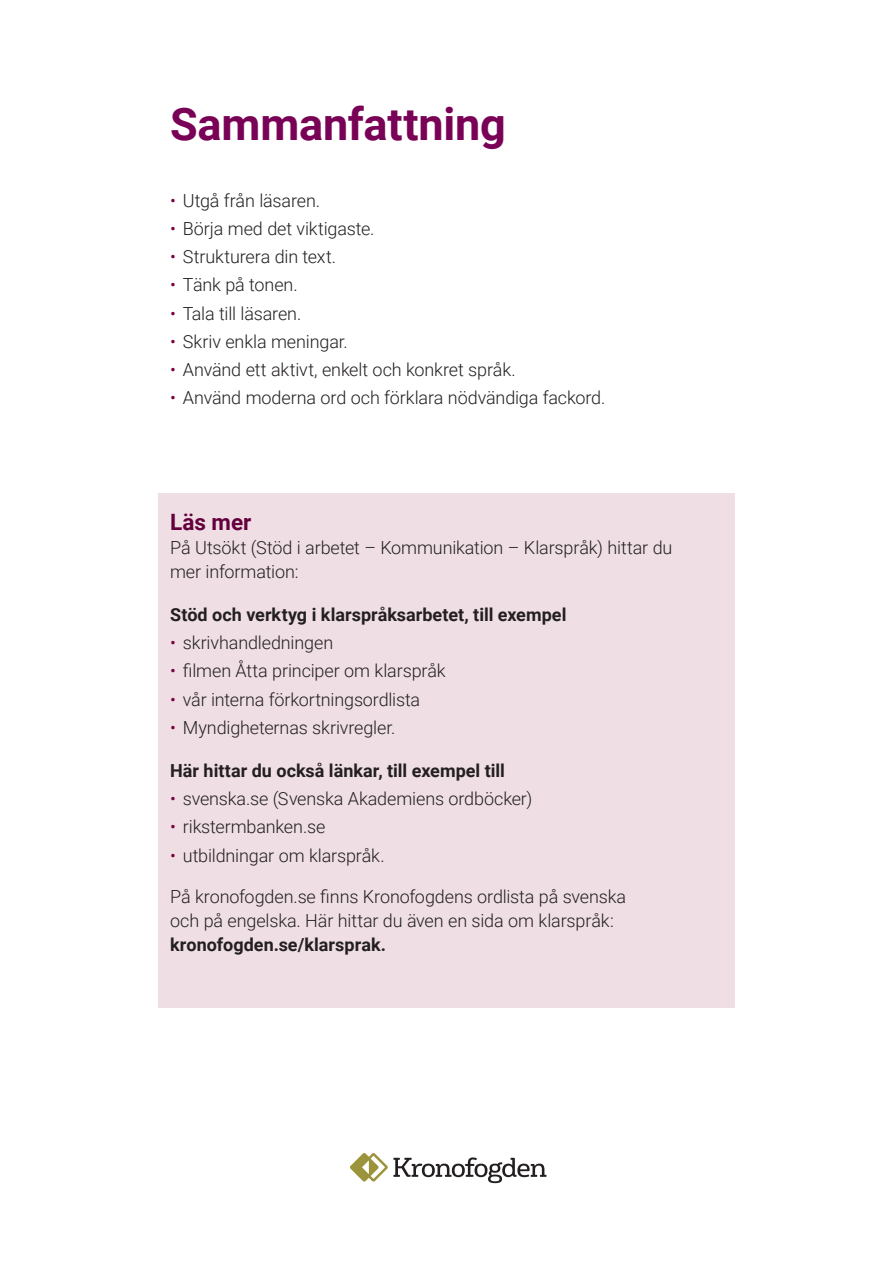
<style>
.page{position:relative;width:893px;height:1263px;background:#fff}
.page>*{position:absolute;margin:0;border:0;box-sizing:border-box;transform-origin:0 0}
.t1{font:700 45px "Roboto";letter-spacing:-.005em;color:#790257}
.t2{font:700 22.5px "Roboto";color:#64003d}
.Brödtext_-_punktlist{font:300 18px "Roboto";letter-spacing:-.01em;color:#231f20}
.Brödtext_-_nytt_styc{font:300 18px/24px "Roboto";letter-spacing:-.01em;color:#231f20}
.t3{font:700 18px "Roboto";color:#231f20}
.Brödtext{font:300 18px/24px "Roboto";letter-spacing:-.01em;color:#231f20}
.s1{color:#7a003b}
.s2{font-weight:700}
</style>
<div class="page">
<svg style="left:350px;top:1153px;width:197px;height:29px"></svg>
<div style="left:158px;top:493px;width:577px;height:515px;background:#efdfe4"></div>
<h1 class="t1" style="left:170px;top:93px;width:337px">Sammanfattning</h1>
<p class="Brödtext_-_punktlist" style="left:170px;top:188px;width:152px"><span class="s1">•</span> Utgå från läsaren.</p>
<p class="Brödtext_-_punktlist" style="left:170px;top:216px;width:206px"><span class="s1">•</span> Börja med det viktigaste.</p>
<p class="Brödtext_-_punktlist" style="left:170px;top:244px;width:168px"><span class="s1">•</span> Strukturera din text.</p>
<p class="Brödtext_-_punktlist" style="left:170px;top:272px;width:129px"><span class="s1">•</span> Tänk på tonen.</p>
<p class="Brödtext_-_punktlist" style="left:170px;top:301px;width:133px"><span class="s1">•</span> Tala till läsaren.</p>
<p class="Brödtext_-_punktlist" style="left:170px;top:329px;width:179px"><span class="s1">•</span> Skriv enkla meningar.</p>
<p class="Brödtext_-_punktlist" style="left:170px;top:357px;width:347px"><span class="s1">•</span> Använd ett aktivt, enkelt och konkret språk.</p>
<p class="Brödtext_-_punktlist" style="left:170px;top:385px;width:437px"><span class="s1">•</span> Använd moderna ord och förklara nödvändiga fackord.</p>
<h2 class="t2" style="left:170px;top:506px;width:83px">Läs mer</h2>
<p class="Brödtext" style="left:170px;top:535px;width:504px">På Utsökt (Stöd i arbetet – Kommunikation – Klarspråk) hittar du mer information:</p>
<h3 class="t3" style="left:170px;top:602px;width:398px">Stöd och verktyg i klarspråksarbetet, till exempel</h3>
<p class="Brödtext_-_punktlist" style="left:170px;top:630px;width:165px"><span class="s1">•</span> skrivhandledningen</p>
<p class="Brödtext_-_punktlist" style="left:170px;top:658px;width:277px"><span class="s1">•</span> filmen Åtta principer om klarspråk</p>
<p class="Brödtext_-_punktlist" style="left:170px;top:687px;width:252px"><span class="s1">•</span> vår interna förkortningsordlista</p>
<p class="Brödtext_-_punktlist" style="left:170px;top:715px;width:227px"><span class="s1">•</span> Myndigheternas skrivregler.</p>
<h3 class="t3" style="left:170px;top:758px;width:336px">Här hittar du också länkar, till exempel till</h3>
<p class="Brödtext_-_punktlist" style="left:170px;top:786px;width:364px"><span class="s1">•</span> svenska.se (Svenska Akademiens ordböcker)</p>
<p class="Brödtext_-_punktlist" style="left:170px;top:814px;width:157px"><span class="s1">•</span> rikstermbanken.se</p>
<p class="Brödtext_-_punktlist" style="left:170px;top:842px;width:216px"><span class="s1">•</span> utbildningar om klarspråk.</p>
<p class="Brödtext_-_nytt_styc" style="left:170px;top:883px;width:457px">På kronofogden.se finns Kronofogdens ordlista på svenska och på engelska. Här hittar du även en sida om klarspråk: <span class="s2">kronofogden.se/klarsprak.</span></p>
</div>
